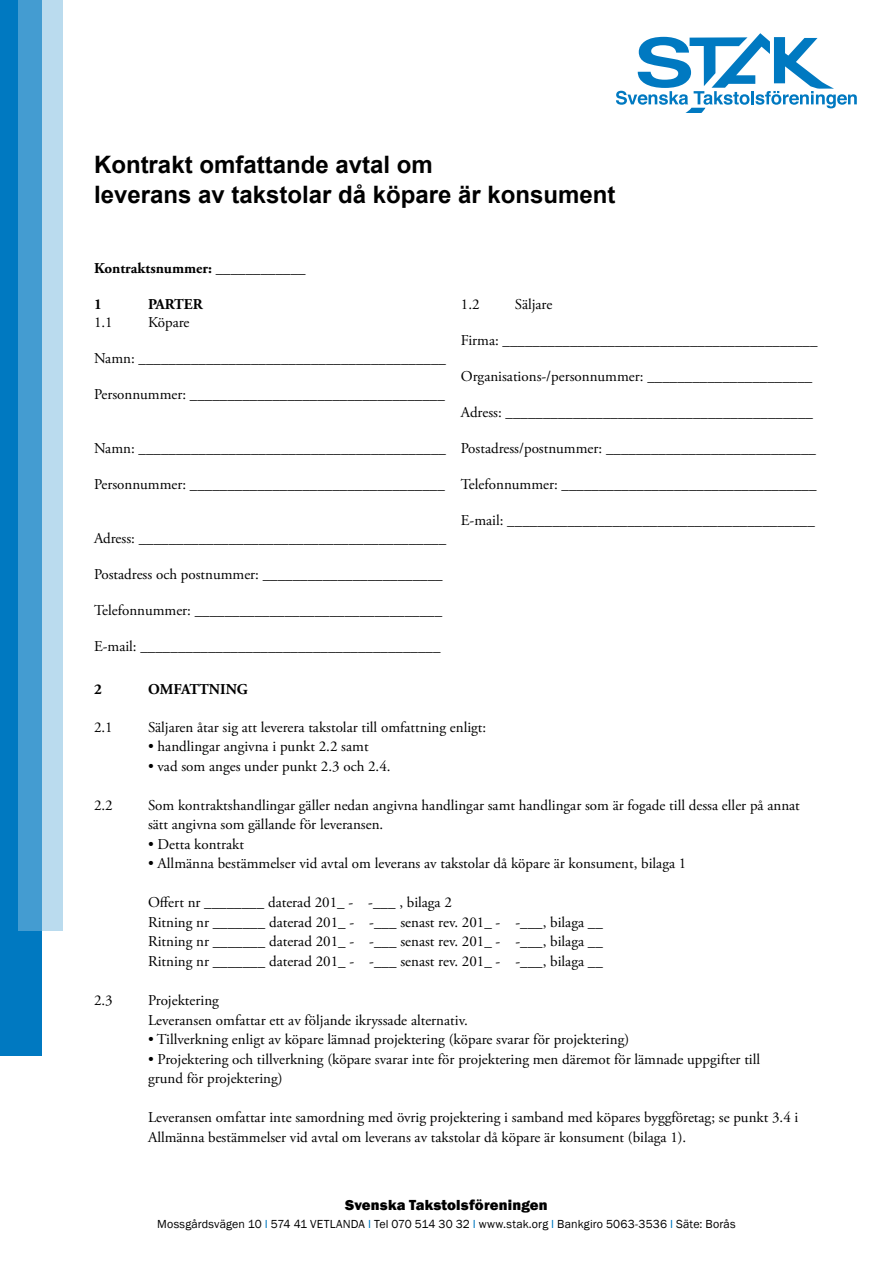
<style>
.page{position:relative;width:893px;height:1263px;background:#fff}
.page>*{position:absolute;margin:0;border:0;box-sizing:border-box;transform-origin:0 0}
.t1{font:700 24px/30px "Arial";color:#000}
.t2{font:15px/19.5px "Adobe Garamond Pro";color:#000}
.t3{font:700 15px "Adobe Garamond Pro";color:#000}
.t4{font:800 15px "Franklin Gothic";letter-spacing:.01em;color:#000}
.t5{font:12px "Franklin Gothic";letter-spacing:.01em;color:#000}
.s1{color:#0079c1}
</style>
<div class="page">
<div style="left:0;top:0;width:42px;height:1055px;background:#0079c1"></div>
<svg style="left:18px;top:0;width:45px;height:931px;background:#78b7dd"></svg>
<svg style="left:616px;top:33px;width:241px;height:79px"></svg>
<h1 class="t1" style="left:94px;top:150px;width:523px">Kontrakt omfattande avtal om<br>leverans av takstolar då köpare är konsument</h1>
<p class="t3" style="left:94px;top:259px;width:213px">Kontraktsnummer: ____________</p>
<p class="t3" style="left:94px;top:295px;width:9px">1</p>
<p class="t3" style="left:148px;top:295px;width:56px">PARTER</p>
<p class="t2" style="left:94px;top:313px;width:20px">1.1</p>
<p class="t2" style="left:148px;top:313px;width:43px">Köpare</p>
<p class="t2" style="left:94px;top:349px;width:354px">Namn: _________________________________________</p>
<p class="t2" style="left:94px;top:385px;width:352px">Personnummer: __________________________________</p>
<p class="t2" style="left:94px;top:439px;width:354px">Namn: _________________________________________</p>
<p class="t2" style="left:94px;top:475px;width:352px">Personnummer: __________________________________</p>
<p class="t2" style="left:94px;top:529px;width:354px">Adress: _________________________________________</p>
<p class="t2" style="left:94px;top:565px;width:350px">Postadress och postnummer: ________________________</p>
<p class="t2" style="left:94px;top:601px;width:350px">Telefonnummer: _________________________________</p>
<p class="t2" style="left:94px;top:637px;width:348px">E-mail: ________________________________________</p>
<p class="t2" style="left:461px;top:295px;width:20px">1.2</p>
<p class="t2" style="left:515px;top:295px;width:39px">Säljare</p>
<p class="t2" style="left:461px;top:331px;width:358px">Firma: __________________________________________</p>
<p class="t2" style="left:461px;top:367px;width:353px">Organisations-/personnummer: ______________________</p>
<p class="t2" style="left:461px;top:403px;width:354px">Adress: _________________________________________</p>
<p class="t2" style="left:461px;top:439px;width:357px">Postadress/postnummer: ____________________________</p>
<p class="t2" style="left:461px;top:475px;width:357px">Telefonnummer: __________________________________</p>
<p class="t2" style="left:461px;top:511px;width:355px">E-mail: _________________________________________</p>
<p class="t3" style="left:94px;top:681px;width:9px">2</p>
<p class="t3" style="left:148px;top:681px;width:101px">OMFATTNING</p>
<p class="t2" style="left:94px;top:718px;width:20px">2.1</p>
<p class="t2" style="left:148px;top:718px;width:340px">Säljaren åtar sig att leverera takstolar till omfattning enligt:</p>
<p class="t2" style="left:148px;top:737px;width:222px">• handlingar angivna i punkt 2.2 samt</p>
<p class="t2" style="left:148px;top:757px;width:244px">• vad som anges under punkt 2.3 och 2.4.</p>
<p class="t2" style="left:94px;top:796px;width:20px">2.2</p>
<p class="t2" style="left:148px;top:796px;width:653px">Som kontraktshandlingar gäller nedan angivna handlingar samt handlingar som är fogade till dessa eller på annat sätt angivna som gällande för leveransen.</p>
<p class="t2" style="left:148px;top:835px;width:98px">• Detta kontrakt</p>
<p class="t2" style="left:148px;top:854px;width:540px">• Allmänna bestämmelser vid avtal om leverans av takstolar då köpare är konsument, bilaga 1</p>
<p class="t2" style="left:148px;top:893px;width:456px">Offert nr ________ daterad 201_ - -___ , bilaga 2<br>Ritning nr _______ daterad 201_ - -___ senast rev. 201_ - -___, bilaga __ Ritning nr _______ daterad 201_ - -___ senast rev. 201_ - -___, bilaga __ Ritning nr _______ daterad 201_ - -___ senast rev. 201_ - -___, bilaga __</p>
<p class="t2" style="left:94px;top:991px;width:20px">2.3</p>
<p class="t2" style="left:148px;top:991px;width:321px">Projektering<br>Leveransen omfattar ett av följande ikryssade alternativ.</p>
<p class="t2" style="left:148px;top:1030px;width:483px">• Tillverkning enligt av köpare lämnad projektering (köpare svarar för projektering)</p>
<p class="t2" style="left:148px;top:1049px;width:614px">• Projektering och tillverkning (köpare svarar inte för projektering men däremot för lämnade uppgifter till grund för projektering)</p>
<p class="t2" style="left:148px;top:1108px;width:652px">Leveransen omfattar inte samordning med övrig projektering i samband med köpares byggföretag; se punkt 3.4 i<br>Allmänna bestämmelser vid avtal om leverans av takstolar då köpare är konsument (bilaga 1).</p>
<p class="t4" style="left:345px;top:1195px;width:204px">Svenska Takstolsföreningen</p>
<p class="t5" style="left:157px;top:1217px;width:580px">Mossgårdsvägen 10 <span class="s1">I</span> 574 41 VETLANDA <span class="s1">I</span> Tel 070 514 30 32 <span class="s1">I</span> www.stak.org <span class="s1">I</span> Bankgiro 5063-3536 <span class="s1">I</span> Säte: Borås</p>
</div>
